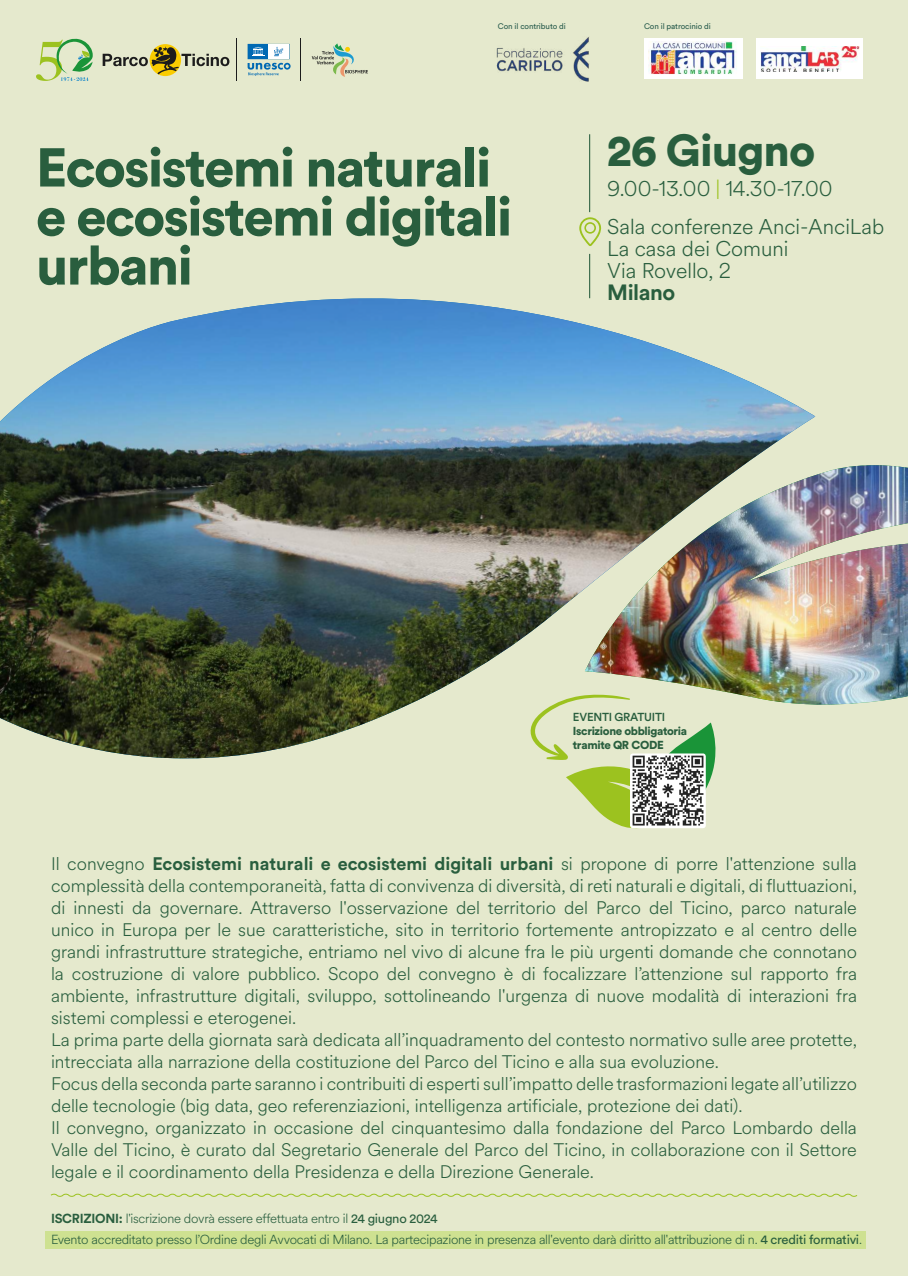
<style>
.page{position:relative;width:908px;height:1276px;background:#fff}
.page>*{position:absolute;margin:0;border:0;box-sizing:border-box;transform-origin:0 0}
.t1{font:900 54px/49px "Circular Std";letter-spacing:-.03em;color:#295e3e}
.t2{font:900 44.4px "Circular Std";letter-spacing:-.02em;color:#295e3e}
.t3{font:700 21.9px "Circular Std";letter-spacing:-.02em;color:#295e3e}
.t4{font:300 21.1px/21.8px "Circular Spotify Text";color:#295e3e}
.t5{font:300 18px/22px "Circular Spotify Text";color:#295e3e}
.t6{font:300 13px/21px "Circular Spotify Text";letter-spacing:-.02em;color:#295e3e}
.t7{font:900 11.5px/13.8px "Circular Std";letter-spacing:-.03em;color:#295e3e}
.t8{font:500 11.5px "Circular Std";letter-spacing:-.02em;color:#295e3e}
.t9{font:8px "Circular Std";letter-spacing:-.01em;color:#295c4d}
.s1{color:#9cc21f}
.s2{font-family:"Circular Std";font-weight:700}
.s3{font-family:"Circular Std";font-weight:400}
</style>
<div class="page">
<div style="left:0;top:0;width:907px;height:1276px;background:#e5e9cd"></div>
<hr style="left:589px;top:134px;width:1px;height:78px;background:#295e3e">
<svg style="left:579px;top:217px;width:22px;height:19px"></svg>
<svg style="left:311px;top:43px;width:57px;height:34px"></svg>
<svg style="left:247px;top:44px;width:43px;height:32px"></svg>
<svg style="left:149px;top:44px;width:32px;height:32px"></svg>
<svg style="left:103px;top:47px;width:126px;height:27px"></svg>
<hr style="left:300px;top:38px;width:1px;height:43px;background:#1c1c1c">
<hr style="left:236px;top:38px;width:1px;height:43px;background:#1c1c1c">
<svg style="left:36px;top:38px;width:57px;height:43px"></svg>
<svg style="left:566px;top:777px;width:145px;height:52px"></svg>
<img style="left:0;top:298px;width:814px;height:471px">
<svg style="left:584px;top:444px;width:230px;height:269px"></svg>
<img style="left:584px;top:465px;width:323px;height:242px">
<svg style="left:50px;top:1193px;width:807px;height:4px"></svg>
<div style="left:46px;top:1231px;width:819px;height:17px;background:#cee191"></div>
<div style="left:643px;top:39px;width:98px;height:40px;background:#fff"></div>
<img style="left:648px;top:42px;width:89px;height:32px">
<div style="left:756px;top:39px;width:106px;height:40px;background:#fff"></div>
<img style="left:760px;top:46px;width:99px;height:26px">
<img style="left:496px;top:37px;width:93px;height:44px">
<p class="t9" style="left:497px;top:21px;width:69px">Con il contributo di</p>
<p class="t9" style="left:643px;top:21px;width:68px">Con il patrocinio di</p>
<h1 class="t1" style="left:36px;top:142px;width:477px">Ecosistemi naturali e ecosistemi digitali urbani</h1>
<h2 class="t2" style="left:607px;top:120px;width:209px">26 Giugno</h2>
<p class="t4" style="left:607px;top:178px;width:227px">9.00-13.00 <span class="s1">|</span> 14.30-17.00</p>
<p class="t4" style="left:607px;top:216px;width:278px">Sala conferenze Anci-AnciLab<br>La casa dei Comuni<br>Via Rovello, 2</p>
<p class="t3" style="left:607px;top:278px;width:69px">Milano</p>
<p class="t8" style="left:572px;top:709px;width:94px">EVENTI GRATUITI</p>
<p class="t7" style="left:572px;top:723px;width:116px">Iscrizione obbligatoria tramite QR CODE</p>
<p class="t5" style="left:51px;top:853px;width:807px">Il convegno <span class="s2">Ecosistemi naturali e ecosistemi digitali urbani</span> si propone di porre l'attenzione sulla complessità della contemporaneità, fatta di convivenza di diversità, di reti naturali e digitali, di fluttuazioni, di innesti da governare. Attraverso l'osservazione del territorio del Parco del Ticino, parco naturale unico in Europa per le sue caratteristiche, sito in territorio fortemente antropizzato e al centro delle grandi infrastrutture strategiche, entriamo nel vivo di alcune fra le più urgenti domande che connotano la costruzione di valore pubblico. Scopo del convegno è di focalizzare l’attenzione sul rapporto fra ambiente, infrastrutture digitali, sviluppo, sottolineando l'urgenza di nuove modalità di interazioni fra sistemi complessi e eterogenei.<br>La prima parte della giornata sarà dedicata all’inquadramento del contesto normativo sulle aree protette, intrecciata alla narrazione della costituzione del Parco del Ticino e alla sua evoluzione.<br>Focus della seconda parte saranno i contribuiti di esperti sull’impatto delle trasformazioni legate all’utilizzo delle tecnologie (big data, geo referenziazioni, intelligenza artificiale, protezione dei dati).<br>Il convegno, organizzato in occasione del cinquantesimo dalla fondazione del Parco Lombardo della Valle del Ticino, è curato dal Segretario Generale del Parco del Ticino, in collaborazione con il Settore legale e il coordinamento della Presidenza e della Direzione Generale.</p>
<p class="t6" style="left:51px;top:1208px;width:812px"><span class="s2">ISCRIZIONI:</span> l'iscrizione dovrà essere effettuata entro il <span class="s3">24 giugno 2024<br></span>Evento accreditato presso l’Ordine degli Avvocati di Milano. La partecipazione in presenza all'evento darà diritto all'attribuzione di n. <span class="s3">4 crediti formativi</span>.</p>
</div>
